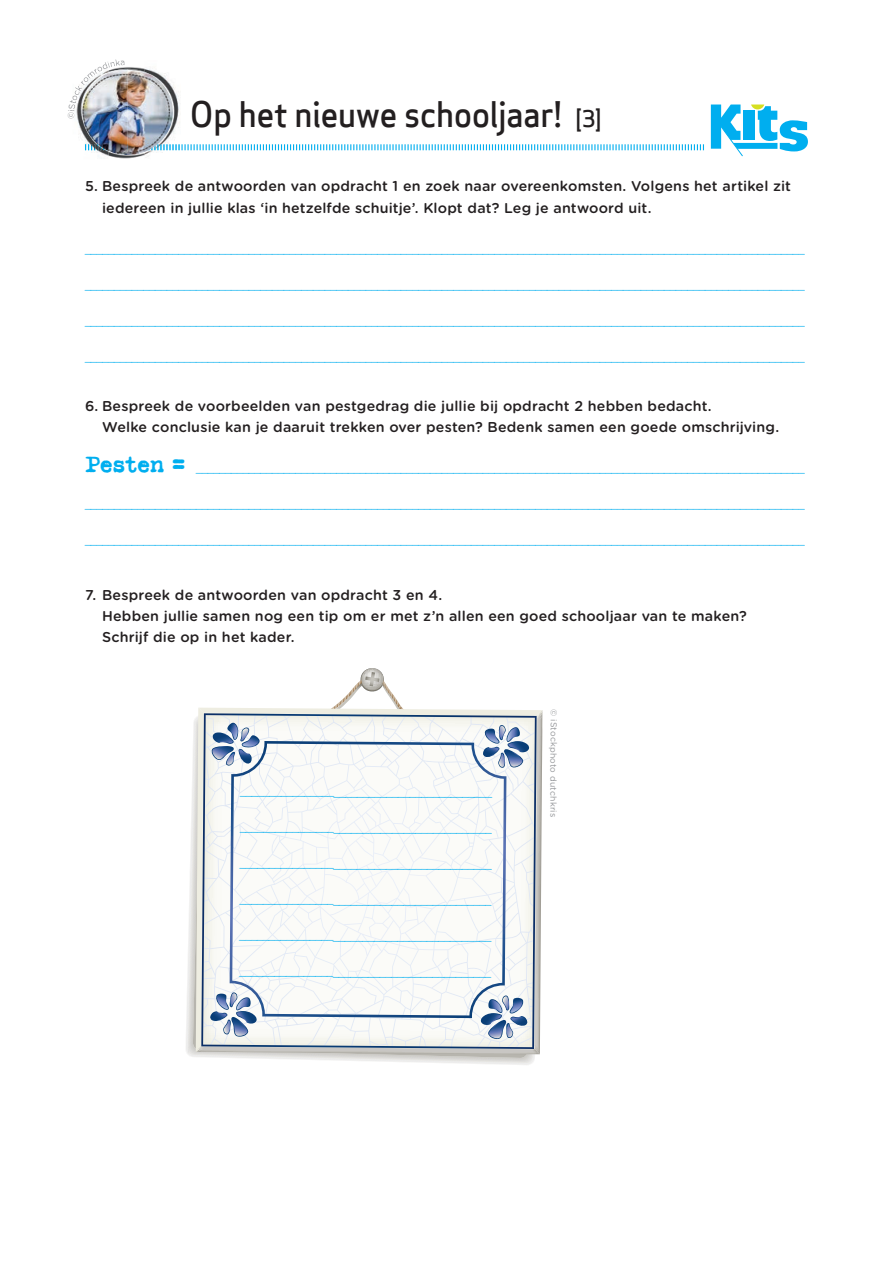
<style>
.page{position:relative;width:893px;height:1263px;background:#fff}
.page>*{position:absolute;margin:0;border:0;box-sizing:border-box;transform-origin:0 0}
.t1{font:500 34.5px "Apex Sans";letter-spacing:-.015em;color:#231f20}
.t2{font:700 22.5px "Typeka";letter-spacing:-.005em;color:#00aeef}
.t3{font:500 14.25px/21px "Gotham Rounded";letter-spacing:.01em;color:#231f20}
.t4{font:9.75px "Gotham Rounded";color:#00aeef}
.t5{font:8.55px "Gotham Rounded";letter-spacing:.015em;color:#939598}
.s1{font-size:22.5px}
</style>
<div class="page">
<svg style="left:181px;top:144px;width:523px;height:6px"></svg>
<svg style="left:711px;top:105px;width:97px;height:51px"></svg>
<img style="left:77px;top:118px;width:31px;height:39px">
<img style="left:125px;top:67px;width:20px;height:2px">
<img style="left:173px;top:85px;width:7px;height:66px">
<img style="left:108px;top:155px;width:37px;height:4px">
<img style="left:173px;top:144px;width:7px;height:6px">
<img style="left:82px;top:69px;width:91px;height:86px">
<svg style="left:186px;top:934px;width:3px;height:121px"></svg>
<svg style="left:193px;top:722px;width:343px;height:336px"></svg>
<svg style="left:196px;top:881px;width:173px;height:173px"></svg>
<svg style="left:369px;top:710px;width:173px;height:344px"></svg>
<svg style="left:203px;top:668px;width:209px;height:45px"></svg>
<svg style="left:201px;top:713px;width:336px;height:336px"></svg>
<img style="left:72px;top:60px;width:53px;height:58px">
<h1 class="t1" style="left:190px;top:83px;width:413px">Op het nieuwe schooljaar! <span class="s1">[3]</span></h1>
<h3 class="t3" style="left:102px;top:174px;width:690px;line-height:22.5px;text-indent:-17px">5. Bespreek de antwoorden van opdracht 1 en zoek naar overeenkomsten. Volgens het artikel zit iedereen in jullie klas ‘in hetzelfde schuitje’. Klopt dat? Leg je antwoord uit.</h3>
<p class="t4" style="left:85px;top:243px;width:721px">___________________________________________________________________________________________________________________________</p>
<p class="t4" style="left:85px;top:279px;width:721px">___________________________________________________________________________________________________________________________</p>
<p class="t4" style="left:85px;top:315px;width:721px">___________________________________________________________________________________________________________________________</p>
<p class="t4" style="left:85px;top:351px;width:721px">___________________________________________________________________________________________________________________________</p>
<h3 class="t3" style="left:102px;top:395px;width:679px;text-indent:-17px">6. Bespreek de voorbeelden van pestgedrag die jullie bij opdracht 2 hebben bedacht.<br>Welke conclusie kan je daaruit trekken over pesten? Bedenk samen een goede omschrijving.</h3>
<h2 class="t2" style="left:85px;top:450px;width:102px">Pesten =</h2>
<p class="t4" style="left:196px;top:462px;width:610px">________________________________________________________________________________________________________</p>
<p class="t4" style="left:85px;top:498px;width:721px">___________________________________________________________________________________________________________________________</p>
<p class="t4" style="left:85px;top:534px;width:721px">___________________________________________________________________________________________________________________________</p>
<h3 class="t3" style="left:102px;top:584px;width:646px;text-indent:-17px">7. Bespreek de antwoorden van opdracht 3 en 4.<br>Hebben jullie samen nog een tip om er met z’n allen een goed schooljaar van te maken?<br>Schrijf die op in het kader.</h3>
<p class="t4" style="left:240px;top:785px;width:253px">___________________________________________</p>
<p class="t4" style="left:240px;top:821px;width:253px">___________________________________________</p>
<p class="t4" style="left:240px;top:857px;width:253px">___________________________________________</p>
<p class="t4" style="left:240px;top:893px;width:253px">___________________________________________</p>
<p class="t4" style="left:240px;top:929px;width:253px">___________________________________________</p>
<p class="t4" style="left:239px;top:965px;width:253px">___________________________________________</p>
<p class="t5" style="left:559px;top:709px;width:109px;rotate:90deg">© iStockphoto dutchkris</p>
</div>
